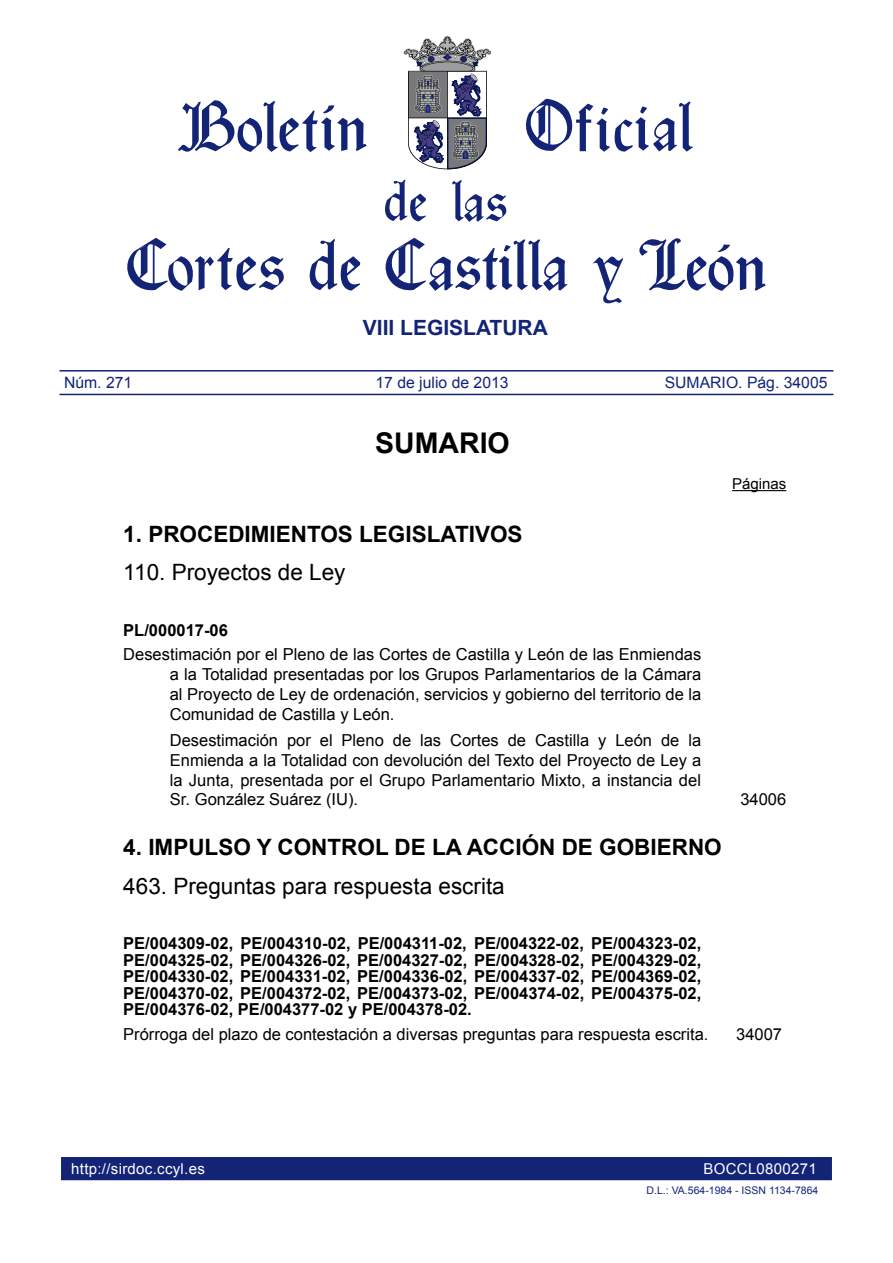
<style>
.page{position:relative;width:893px;height:1263px;background:#fff}
.page>*{position:absolute;margin:0;border:0;box-sizing:border-box;transform-origin:0 0}
.t1{font:700 28.5px "Arial";color:#000}
.Apartado1{font:700 22.5px "Arial";color:#000}
.SubApartado1{font:22.5px "Arial";color:#000}
.t2{font:700 21px "Arial";color:#132477}
.ReferenciaEntrada{font:700 16.5px/16.5px "Arial";color:#000;text-align:justify}
.Sumario{font:16.5px/20px "Arial";color:#000;text-align:justify}
.FasesTramitación{font:16.5px/20px "Arial";letter-spacing:.005em;color:#000;text-align:justify}
.t3{font:15.75px "Arial";color:#132477}
.t4{font:15px "Arial";letter-spacing:.02em;color:#fff}
.Paginas{font:15px "Arial";color:#000}
.t5{font:10.5px "Arial";color:#132477}
</style>
<div class="page">
<svg style="left:639px;top:238px;width:127px;height:53px"></svg>
<svg style="left:127px;top:238px;width:157px;height:53px"></svg>
<svg style="left:178px;top:100px;width:189px;height:52px"></svg>
<svg style="left:309px;top:239px;width:51px;height:52px"></svg>
<svg style="left:592px;top:257px;width:31px;height:46px"></svg>
<svg style="left:385px;top:238px;width:182px;height:53px"></svg>
<svg style="left:526px;top:99px;width:47px;height:52px"></svg>
<hr style="left:576px;top:120px;width:15px;height:3px;background:#132477">
<svg style="left:579px;top:102px;width:114px;height:50px"></svg>
<svg style="left:385px;top:35px;width:121px;height:187px"></svg>
<hr style="left:60px;top:394px;width:773px;height:1px;background:#132477">
<hr style="left:60px;top:370px;width:773px;height:2px;background:#132477">
<div style="left:60px;top:1156px;width:773px;height:25px;background:#132477"></div>
<div style="left:60px;top:1155px;width:773px;height:27px;border:2px solid #fff"></div>
<hr style="left:732px;top:490px;width:54px;height:1px;background:#000">
<p class="t2" style="left:363px;top:314px;width:187px">VIII LEGISLATURA</p>
<p class="t3" style="left:64px;top:372px;width:70px">Núm. 271</p>
<p class="t3" style="left:375px;top:372px;width:135px">17 de julio de 2013</p>
<p class="t3" style="left:665px;top:372px;width:164px">SUMARIO. Pág. 34005</p>
<h1 class="t1" style="left:375px;top:424px;width:136px">SUMARIO</h1>
<p class="Apartado1" style="left:123px;top:519px;width:401px">1. PROCEDIMIENTOS LEGISLATIVOS</p>
<p class="SubApartado1" style="left:123px;top:557px;width:224px">110. Proyectos de Ley</p>
<p class="ReferenciaEntrada" style="left:123px;top:622px;width:106px">PL/000017-06</p>
<p class="Sumario" style="left:170px;top:644px;width:533px;text-indent:-46px">Desestimación por el Pleno de las Cortes de Castilla y León de las Enmiendas a la Totalidad presentadas por los Grupos Parlamentarios de la Cámara al Proyecto de Ley de ordenación, servicios y gobierno del territorio de la Comunidad de Castilla y León.</p>
<p class="FasesTramitación" style="left:170px;top:730px;width:533px">Desestimación por el Pleno de las Cortes de Castilla y León de la Enmienda a la Totalidad con devolución del Texto del Proyecto de Ley a la Junta, presentada por el Grupo Parlamentario Mixto, a instancia del Sr. González Suárez (IU).</p>
<p class="Paginas" style="left:732px;top:474px;width:56px">Páginas</p>
<p class="FasesTramitación" style="left:740px;top:790px;width:47px">34006</p>
<p class="Apartado1" style="left:123px;top:832px;width:600px">4. IMPULSO Y CONTROL DE LA ACCIÓN DE GOBIERNO</p>
<p class="SubApartado1" style="left:123px;top:871px;width:383px">463. Preguntas para respuesta escrita</p>
<p class="ReferenciaEntrada" style="left:123px;top:936px;width:579px">PE/004309-02, PE/004310-02, PE/004311-02, PE/004322-02, PE/004323-02, PE/004325-02, PE/004326-02, PE/004327-02, PE/004328-02, PE/004329-02, PE/004330-02, PE/004331-02, PE/004336-02, PE/004337-02, PE/004369-02, PE/004370-02, PE/004372-02, PE/004373-02, PE/004374-02, PE/004375-02, PE/004376-02, PE/004377-02 y PE/004378-02.</p>
<p class="Sumario" style="left:123px;top:1024px;width:587px">Prórroga del plazo de contestación a diversas preguntas para respuesta escrita.</p>
<p class="Sumario" style="left:736px;top:1024px;width:47px">34007</p>
<p class="t4" style="left:71px;top:1159px;width:135px">http://sirdoc.ccyl.es</p>
<p class="t4" style="left:703px;top:1159px;width:115px">BOCCL0800271</p>
<p class="t5" style="left:647px;top:1183px;width:173px">D.L.: VA.564-1984 - ISSN 1134-7864</p>
</div>
